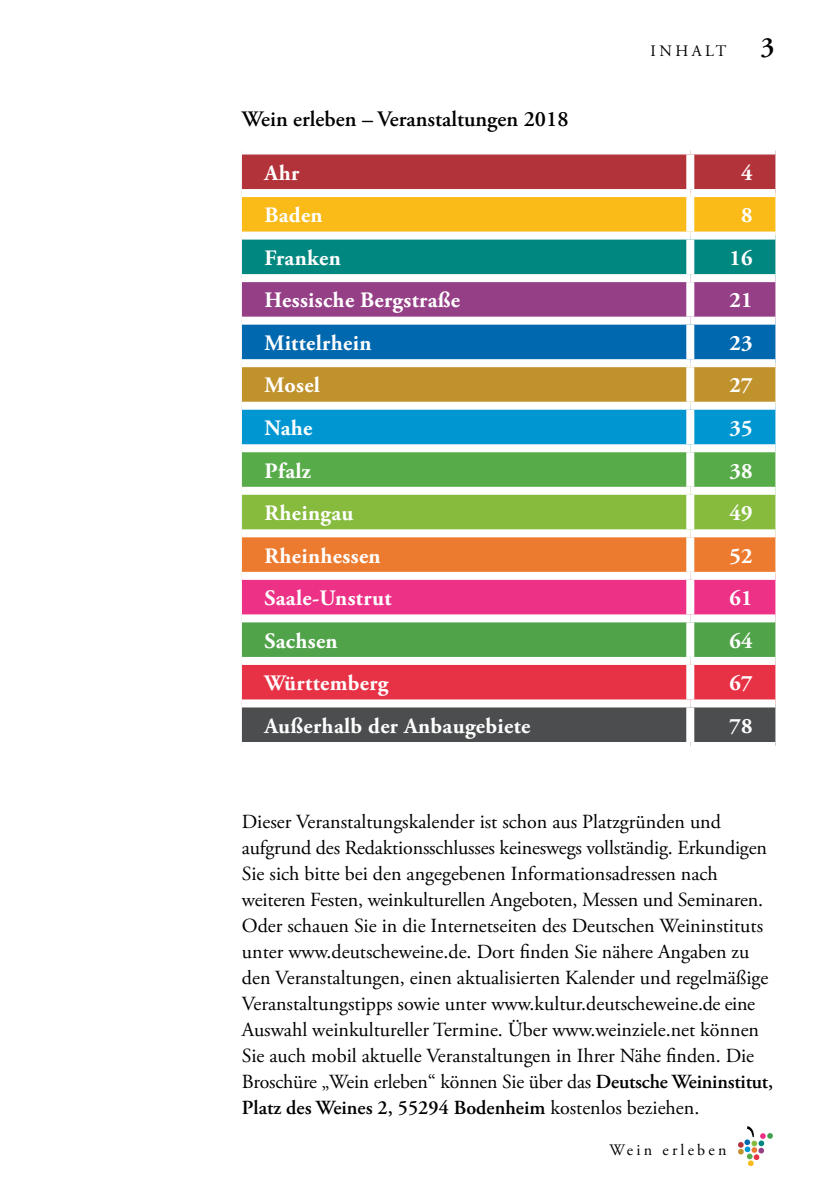
<style>
.page{position:relative;width:840px;height:1191px;background:#fff}
.page>*{position:absolute;margin:0;border:0;box-sizing:border-box;transform-origin:0 0}
.t1{font:600 28px "Adobe Garamond Pro";color:#000}
.t2{font:700 22px "Adobe Garamond Pro";letter-spacing:.015em;color:#fff}
.t3{font:600 22px "Adobe Garamond Pro";color:#000}
.t4{font:20px/26px "Adobe Garamond Pro";color:#000}
.t5{font:16px "Adobe Garamond Pro";letter-spacing:.2em;color:#000}
.s1{font-weight:600}
</style>
<div class="page">
<svg style="left:757px;top:1140px;width:7px;height:6px"></svg>
<div style="left:757px;top:1147px;width:7px;height:6px;background:#953f87;border-radius:2px"></div>
<svg style="left:750px;top:1140px;width:7px;height:6px"></svg>
<svg style="left:743px;top:1139px;width:7px;height:6px"></svg>
<svg style="left:766px;top:1132px;width:6px;height:7px"></svg>
<svg style="left:737px;top:1141px;width:6px;height:7px"></svg>
<svg style="left:737px;top:1146px;width:22px;height:20px"></svg>
<svg style="left:747px;top:1126px;width:18px;height:13px"></svg>
<svg style="left:242px;top:154px;width:533px;height:588px;background:#85775e"></svg>
<div style="left:686px;top:154px;width:8px;height:35px;background:#fff"></div>
<div style="left:242px;top:189px;width:448px;height:8px;background:#fff"></div>
<div style="left:690px;top:189px;width:85px;height:8px;background:#fff"></div>
<div style="left:686px;top:197px;width:8px;height:34px;background:#fff"></div>
<div style="left:242px;top:231px;width:448px;height:8px;background:#fff"></div>
<div style="left:690px;top:231px;width:85px;height:8px;background:#fff"></div>
<div style="left:686px;top:239px;width:8px;height:35px;background:#fff"></div>
<div style="left:242px;top:274px;width:448px;height:8px;background:#fff"></div>
<div style="left:690px;top:274px;width:85px;height:8px;background:#fff"></div>
<div style="left:686px;top:282px;width:8px;height:35px;background:#fff"></div>
<div style="left:242px;top:317px;width:448px;height:8px;background:#fff"></div>
<div style="left:690px;top:317px;width:85px;height:8px;background:#fff"></div>
<div style="left:686px;top:325px;width:8px;height:34px;background:#fff"></div>
<div style="left:242px;top:359px;width:448px;height:8px;background:#fff"></div>
<div style="left:690px;top:359px;width:85px;height:8px;background:#fff"></div>
<div style="left:686px;top:367px;width:8px;height:35px;background:#fff"></div>
<div style="left:242px;top:402px;width:448px;height:8px;background:#fff"></div>
<div style="left:690px;top:402px;width:85px;height:8px;background:#fff"></div>
<div style="left:686px;top:410px;width:8px;height:34px;background:#fff"></div>
<div style="left:242px;top:444px;width:448px;height:8px;background:#fff"></div>
<div style="left:690px;top:444px;width:85px;height:8px;background:#fff"></div>
<div style="left:686px;top:452px;width:8px;height:35px;background:#fff"></div>
<div style="left:242px;top:487px;width:448px;height:8px;background:#fff"></div>
<div style="left:690px;top:487px;width:85px;height:8px;background:#fff"></div>
<div style="left:686px;top:495px;width:8px;height:34px;background:#fff"></div>
<div style="left:242px;top:529px;width:448px;height:8px;background:#fff"></div>
<div style="left:690px;top:529px;width:85px;height:8px;background:#fff"></div>
<div style="left:686px;top:537px;width:8px;height:35px;background:#fff"></div>
<div style="left:242px;top:572px;width:448px;height:8px;background:#fff"></div>
<div style="left:690px;top:572px;width:85px;height:8px;background:#fff"></div>
<div style="left:686px;top:580px;width:8px;height:34px;background:#fff"></div>
<div style="left:242px;top:614px;width:448px;height:8px;background:#fff"></div>
<div style="left:690px;top:614px;width:85px;height:8px;background:#fff"></div>
<div style="left:686px;top:622px;width:8px;height:35px;background:#fff"></div>
<div style="left:242px;top:657px;width:448px;height:8px;background:#fff"></div>
<div style="left:690px;top:657px;width:85px;height:8px;background:#fff"></div>
<div style="left:686px;top:665px;width:8px;height:34px;background:#fff"></div>
<div style="left:242px;top:699px;width:448px;height:8px;background:#fff"></div>
<div style="left:690px;top:699px;width:85px;height:8px;background:#fff"></div>
<div style="left:686px;top:707px;width:8px;height:35px;background:#fff"></div>
<p class="t5" style="left:650px;top:41px;width:72px">Inha lt</p>
<h1 class="t1" style="left:760px;top:31px;width:16px">3</h1>
<p class="t3" style="left:242px;top:106px;width:328px">Wein erleben – Veranstaltungen 2018</p>
<p class="t2" style="left:264px;top:160px;width:36px">Ahr</p>
<p class="t2" style="left:740px;top:160px;width:13px">4</p>
<p class="t2" style="left:264px;top:202px;width:60px">Baden</p>
<p class="t2" style="left:740px;top:202px;width:13px">8</p>
<p class="t2" style="left:264px;top:245px;width:78px">Franken</p>
<p class="t2" style="left:729px;top:245px;width:25px">16</p>
<p class="t2" style="left:264px;top:287px;width:197px">Hessische Bergstraße</p>
<p class="t2" style="left:729px;top:287px;width:25px">21</p>
<p class="t2" style="left:264px;top:330px;width:108px">Mittelrhein</p>
<p class="t2" style="left:729px;top:330px;width:25px">23</p>
<p class="t2" style="left:264px;top:373px;width:57px">Mosel</p>
<p class="t2" style="left:729px;top:373px;width:25px">27</p>
<p class="t2" style="left:264px;top:415px;width:49px">Nahe</p>
<p class="t2" style="left:729px;top:415px;width:25px">35</p>
<p class="t2" style="left:264px;top:458px;width:48px">Pfalz</p>
<p class="t2" style="left:729px;top:458px;width:25px">38</p>
<p class="t2" style="left:264px;top:500px;width:90px">Rheingau</p>
<p class="t2" style="left:729px;top:500px;width:25px">49</p>
<p class="t2" style="left:264px;top:543px;width:117px">Rheinhessen</p>
<p class="t2" style="left:729px;top:543px;width:25px">52</p>
<p class="t2" style="left:264px;top:585px;width:128px">Saale-Unstrut</p>
<p class="t2" style="left:729px;top:585px;width:25px">61</p>
<p class="t2" style="left:264px;top:628px;width:74px">Sachsen</p>
<p class="t2" style="left:729px;top:628px;width:25px">64</p>
<p class="t2" style="left:264px;top:670px;width:125px">Württemberg</p>
<p class="t2" style="left:729px;top:670px;width:25px">67</p>
<p class="t2" style="left:264px;top:713px;width:267px">Außerhalb der Anbaugebiete</p>
<p class="t2" style="left:729px;top:713px;width:25px">78</p>
<p class="t4" style="left:242px;top:809px;width:532px">Dieser Veranstaltungskalender ist schon aus Platzgründen und aufgrund des Redaktionsschlusses keineswegs vollständig. Erkundigen Sie sich bitte bei den angegebenen Informationsadressen nach weiteren Festen, weinkulturellen Angeboten, Messen und Seminaren.<br>Oder schauen Sie in die Internetseiten des Deutschen Weininstituts unter www.deutscheweine.de. Dort finden Sie nähere Angaben zu den Veranstaltungen, einen aktualisierten Kalender und regelmäßige Veranstaltungstipps sowie unter www.kultur.deutscheweine.de eine Auswahl weinkultureller Termine. Über www.weinziele.net können Sie auch mobil aktuelle Veranstaltungen in Ihrer Nähe finden. Die Broschüre „Wein erleben“ können Sie über das <span class="s1">Deutsche Weininstitut, Platz des Weines 2, 55294 Bodenheim</span> kostenlos beziehen.</p>
<p class="t5" style="left:609px;top:1140px;width:118px">Wein erleben</p>
</div>
